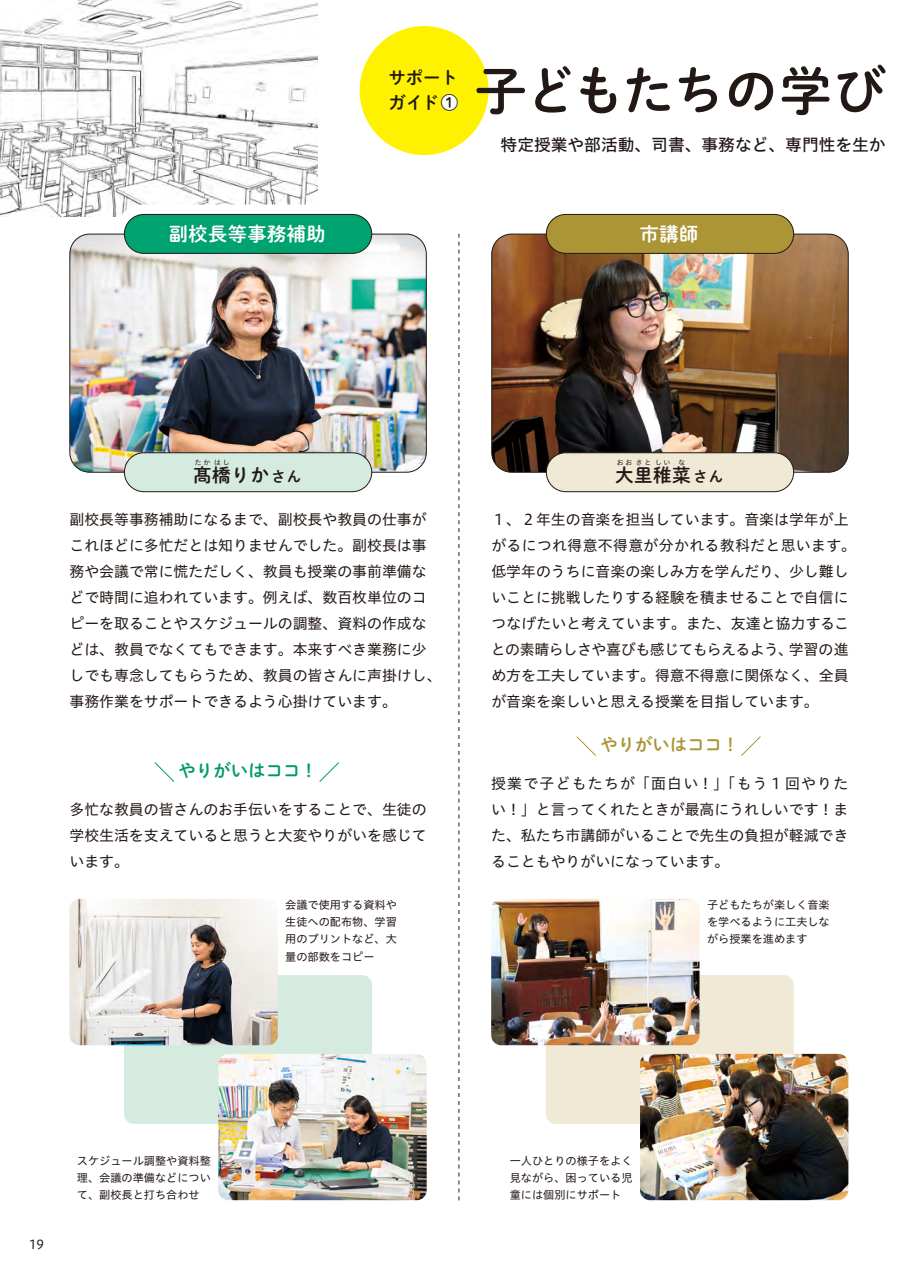
<style>
.page{position:relative;width:903px;height:1275px;background:#fff}
.page>*{position:absolute;margin:0;border:0;box-sizing:border-box;transform-origin:0 0}
.t1{font:52.15px "Shuei M Go Std B";letter-spacing:-.025em;color:#221815}
.t2{font:19.25px "Shuei M Go Std B";letter-spacing:.025em;color:#fff}
.t3{font:18.55px "Shuei M Go Std B";letter-spacing:.025em;color:#221815}
.t4{font:17.32px/24.8px "Shuei M Go Std B";color:#221815}
.t5{font:17.32px "Shuei M Go Std B";color:#ab9535}
.t6{font:17.32px "Shuei M Go Std B";color:#009b63}
.t7{font:16.8px "Hiragino UD Sans Std N W5";color:#221815}
.t8{font:14.88px/26.1px "Hiragino UD Sans Std N W4";color:#221815}
.t9{font:14.88px "Shuei M Go Std B";color:#221815}
.t10{font:12.42px "Hiragino UD Sans Std N W4";color:#221815}
.t11{font:11.2px/17.3px "Hiragino UD Sans Std N W4";color:#221815;text-align:justify}
.t12{font:6.83px "Hiragino UD Sans Std N W4";letter-spacing:.265em;color:#221815}
.s1{font-size:14.88px}
</style>
<div class="page">
<div style="left:546px;top:975px;width:248px;height:149px;background:#efe9d6;border-radius:10px"></div>
<div style="left:124px;top:975px;width:248px;height:149px;background:#d5ebdf;border-radius:10px"></div>
<div style="left:360px;top:26px;width:129px;height:129px;background:#fff200;border-radius:50%"></div>
<div style="left:441px;top:94px;width:17px;height:16px;background:#fff;border-radius:50%"></div>
<img style="left:0;top:0;width:317px;height:217px">
<div style="left:60px;top:224px;width:376px;height:258px;border:20px solid #fff;border-radius:20px"></div>
<div style="left:114px;top:205px;width:268px;height:58px;border:20px solid #fff;border-radius:19px"></div>
<img style="left:493px;top:234px;width:355px;height:238px">
<img style="left:70px;top:234px;width:356px;height:238px">
<div style="left:546px;top:214px;width:248px;height:39px;background:#ab9535;border-radius:19px"></div>
<div style="left:546px;top:214px;width:248px;height:40px;border:1px solid #221815;border-radius:19px"></div>
<div style="left:124px;top:214px;width:248px;height:39px;background:#00a26f;border-radius:19px"></div>
<div style="left:124px;top:214px;width:248px;height:40px;border:1px solid #221815;border-radius:19px"></div>
<div style="left:546px;top:453px;width:248px;height:39px;background:#efe9d6;border-radius:19px"></div>
<div style="left:546px;top:452px;width:248px;height:40px;border:1px solid #221815;border-radius:19px"></div>
<div style="left:124px;top:453px;width:248px;height:39px;background:#d5ebdf;border-radius:19px"></div>
<div style="left:124px;top:452px;width:248px;height:40px;border:1px solid #221815;border-radius:19px"></div>
<img style="left:69px;top:899px;width:209px;height:146px">
<img style="left:218px;top:1054px;width:209px;height:146px">
<img style="left:491px;top:899px;width:208px;height:146px">
<img style="left:640px;top:1054px;width:208px;height:146px">
<svg style="left:458px;top:234px;width:1px;height:966px"></svg>
<svg style="left:576px;top:736px;width:20px;height:20px"></svg>
<svg style="left:741px;top:736px;width:20px;height:20px"></svg>
<svg style="left:154px;top:762px;width:21px;height:20px"></svg>
<svg style="left:319px;top:762px;width:20px;height:20px"></svg>
<p class="t4" style="left:388px;top:65px;width:71px">サポートガイド①</p>
<h1 class="t1" style="left:475px;top:52px;width:413px">子どもたちの学び</h1>
<p class="t7" style="left:501px;top:132px;width:387px">特定授業や部活動、司書、事務など、専門性を生か</p>
<p class="t2" style="left:169px;top:220px;width:159px">副校長等事務補助</p>
<p class="t2" style="left:640px;top:220px;width:60px">市講師</p>
<p class="t12" style="left:195px;top:457px;width:17px">たか</p>
<p class="t12" style="left:214px;top:457px;width:17px">はし</p>
<p class="t3" style="left:193px;top:462px;width:110px">髙橋りか<span class="s1">さん</span></p>
<p class="t8" style="left:69px;top:505px;width:374px">副校長等事務補助になるまで、副校長や教員の仕事がこれほどに多忙だとは知りませんでした。副校長は事務や会議で常に慌ただしく、教員も授業の事前準備などで時間に追われています。例えば、数百枚単位のコピーを取ることやスケジュールの調整、資料の作成などは、教員でなくてもできます。本来すべき業務に少しでも専念してもらうため、教員の皆さんに声掛けし、事務作業をサポートできるよう心掛けています。</p>
<p class="t6" style="left:179px;top:758px;width:140px">やりがいはココ！</p>
<p class="t8" style="left:69px;top:796px;width:359px;text-align:justify">多忙な教員の皆さんのお手伝いをすることで、生徒の学校生活を支えていると思うと大変やりがいを感じています。</p>
<p class="t11" style="left:285px;top:895px;width:113px">会議で使用する資料や生徒への配布物、学習用のプリントなど、大量の部数をコピー</p>
<p class="t12" style="left:617px;top:457px;width:17px">おお</p>
<p class="t12" style="left:636px;top:457px;width:17px">さと</p>
<p class="t12" style="left:655px;top:457px;width:17px">しい</p>
<p class="t12" style="left:678px;top:457px;width:8px">な</p>
<p class="t3" style="left:615px;top:462px;width:77px">大里稚菜</p>
<p class="t9" style="left:693px;top:466px;width:32px">さん</p>
<p class="t8" style="left:491px;top:505px;width:367px">１、２年生の音楽を担当しています。音楽は学年が上がるにつれ得意不得意が分かれる教科だと思います。低学年のうちに音楽の楽しみ方を学んだり、少し難しいことに挑戦したりする経験を積ませることで自信につなげたいと考えています。また、友達と協力することの素晴らしさや喜びも感じてもらえるよう、学習の進め方を工夫しています。得意不得意に関係なく、全員が音楽を楽しいと思える授業を目指しています。</p>
<p class="t5" style="left:600px;top:732px;width:140px">やりがいはココ！</p>
<p class="t8" style="left:491px;top:770px;width:359px;text-align:justify">授業で子どもたちが「面白い！」「もう１回やりたい！」と言ってくれたときが最高にうれしいです！また、私たち市講師がいることで先生の負担が軽減できることもやりがいになっています。</p>
<p class="t11" style="left:707px;top:895px;width:124px">子どもたちが楽しく音楽を学べるように工夫しながら授業を進めます</p>
<p class="t10" style="left:29px;top:1234px;width:17px">19</p>
<p class="t11" style="left:77px;top:1151px;width:135px">スケジュール調整や資料整理、会議の準備などについて、副校長と打ち合わせ</p>
<p class="t11" style="left:510px;top:1151px;width:124px">一人ひとりの様子をよく見ながら、困っている児童には個別にサポート</p>
</div>
